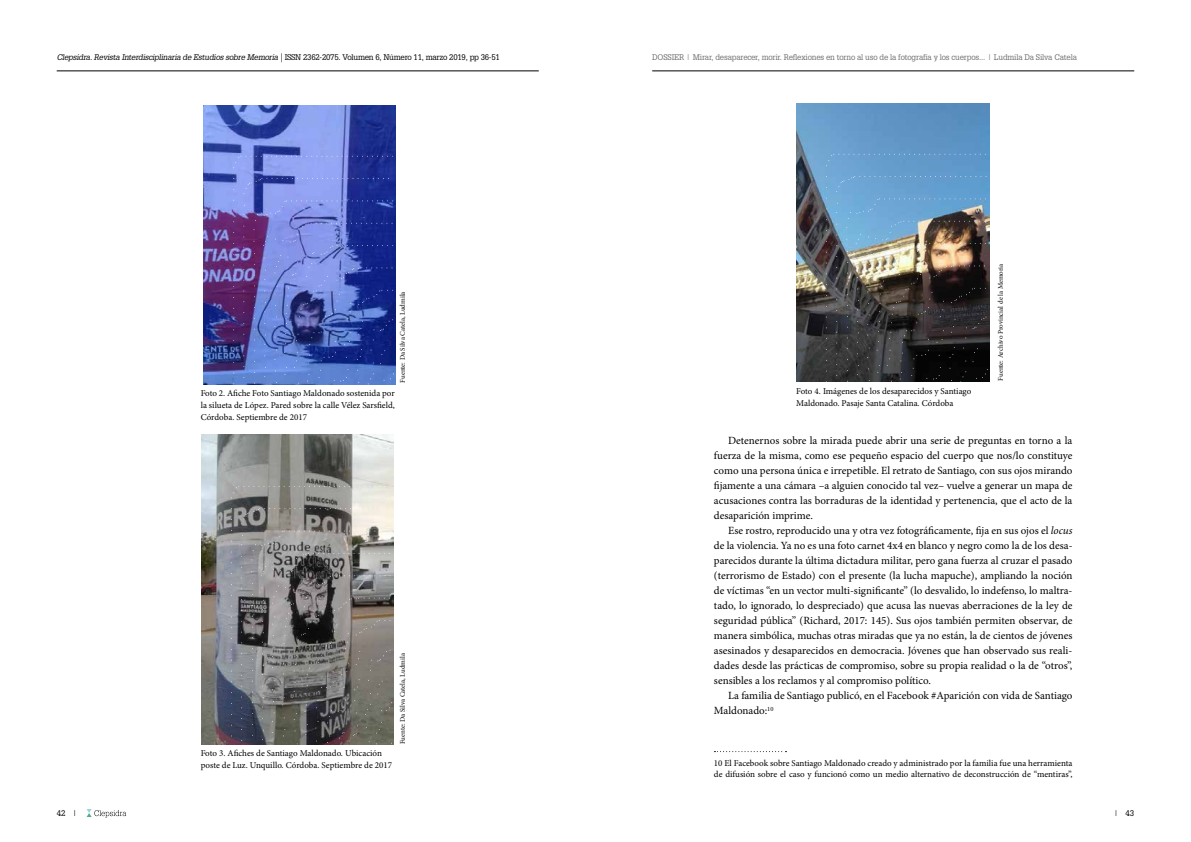
<style>
.page{position:relative;width:1191px;height:842px;background:#fff}
.page>*{position:absolute;margin:0;border:0;box-sizing:border-box;transform-origin:0 0}
.t1{font:11px/15px "Minion Pro";color:#000;text-align:justify}
.t2{font:9px/12px "Minion Pro";color:#000}
.t3{font:italic 8px "Glypha LT Std";letter-spacing:-.03em;color:#000}
.t4{font:8px "Glypha LT Std";letter-spacing:-.02em;color:#6d6e71;scale:.96 1}
.t5{font:8px "Glypha LT Std";color:#000}
.t6{font:7px "Minion Pro";color:#000}
.s1{font-style:normal}
.s2{font-style:italic}
</style>
<div class="page">
<svg style="left:87px;top:809px;width:39px;height:8px"></svg>
<hr style="left:57px;top:71px;width:482px;height:1px;background:#000">
<hr style="left:652px;top:71px;width:482px;height:1px;background:#000">
<img style="left:203px;top:105px;width:192px;height:279px">
<img style="left:201px;top:435px;width:193px;height:309px">
<img style="left:796px;top:103px;width:193px;height:279px">
<svg style="left:714px;top:751px;width:72px;height:1px"></svg>
<p class="t3" style="left:57px;top:53px;width:444px">Clepsidra. Revista Interdisciplinaria de Estudios sobre Memoria | <span class="s1">ISSN 2362-2075. Volumen 6, Número 11, marzo 2019, pp 36-51</span></p>
<p class="t4" style="left:652px;top:53px;width:444px">DOSSIER | Mirar, desaparecer, morir. Reflexiones en torno al uso de la fotografía y los cuerpos... | Ludmila Da Silva Catela</p>
<p class="t6" style="left:398px;top:383px;width:93px;rotate:-90deg">Fuente: Da Silva Catela, Ludmila</p>
<p class="t2" style="left:201px;top:387px;width:196px;text-align:justify">Foto 2. Afiche Foto Santiago Maldonado sostenida por la silueta de López. Pared sobre la calle Vélez Sarsfield, Córdoba. Septiembre de 2017</p>
<p class="t6" style="left:398px;top:744px;width:93px;rotate:-90deg">Fuente: Da Silva Catela, Ludmila</p>
<p class="t2" style="left:201px;top:747px;width:193px">Foto 3. Afiches de Santiago Maldonado. Ubicación poste de Luz. Unquillo. Córdoba. Septiembre de 2017</p>
<p class="t6" style="left:995px;top:381px;width:119px;rotate:-90deg">Fuente: Archivo Provincial de la Memoria</p>
<p class="t2" style="left:796px;top:385px;width:177px">Foto 4. Imágenes de los desaparecidos y Santiago<br>Maldonado. Pasaje Santa Catalina. Córdoba</p>
<p class="t1" style="left:714px;top:433px;width:360px;text-indent:14px">Detenernos sobre la mirada puede abrir una serie de preguntas en torno a la fuerza de la misma, como ese pequeño espacio del cuerpo que nos/lo constituye como una persona única e irrepetible. El retrato de Santiago, con sus ojos mirando fijamente a una cámara –a alguien conocido tal vez– vuelve a generar un mapa de acusaciones contra las borraduras de la identidad y pertenencia, que el acto de la desaparición imprime.</p>
<p class="t1" style="left:714px;top:523px;width:360px;text-indent:14px">Ese rostro, reproducido una y otra vez fotográficamente, fija en sus ojos el <span class="s2">locus </span>de la violencia. Ya no es una foto carnet 4x4 en blanco y negro como la de los desa&shy;parecidos durante la última dictadura militar, pero gana fuerza al cruzar el pasado (terrorismo de Estado) con el presente (la lucha mapuche), ampliando la noción de víctimas “en un vector multi-significante” (lo desvalido, lo indefenso, lo maltra&shy;tado, lo ignorado, lo despreciado) que acusa las nuevas aberraciones de la ley de seguridad pública” (Richard, 2017: 145). Sus ojos también permiten observar, de manera simbólica, muchas otras miradas que ya no están, la de cientos de jóvenes asesinados y desaparecidos en democracia. Jóvenes que han observado sus reali&shy;dades desde las prácticas de compromiso, sobre su propia realidad o la de “otros”, sensibles a los reclamos y al compromiso político.</p>
<p class="t1" style="left:714px;top:688px;width:360px;text-indent:14px">La familia de Santiago publicó, en el Facebook #Aparición con vida de Santiago<br>Maldonado:<sup>10</sup></p>
<p class="t2" style="left:714px;top:757px;width:360px;line-height:11px">10 El Facebook sobre Santiago Maldonado creado y administrado por la familia fue una herramienta de difusión sobre el caso y funcionó como un medio alternativo de deconstrucción de “mentiras”,</p>
<p class="t5" style="left:57px;top:808px;width:22px">42 |</p>
<p class="t5" style="left:1113px;top:808px;width:22px">| 43</p>
</div>
